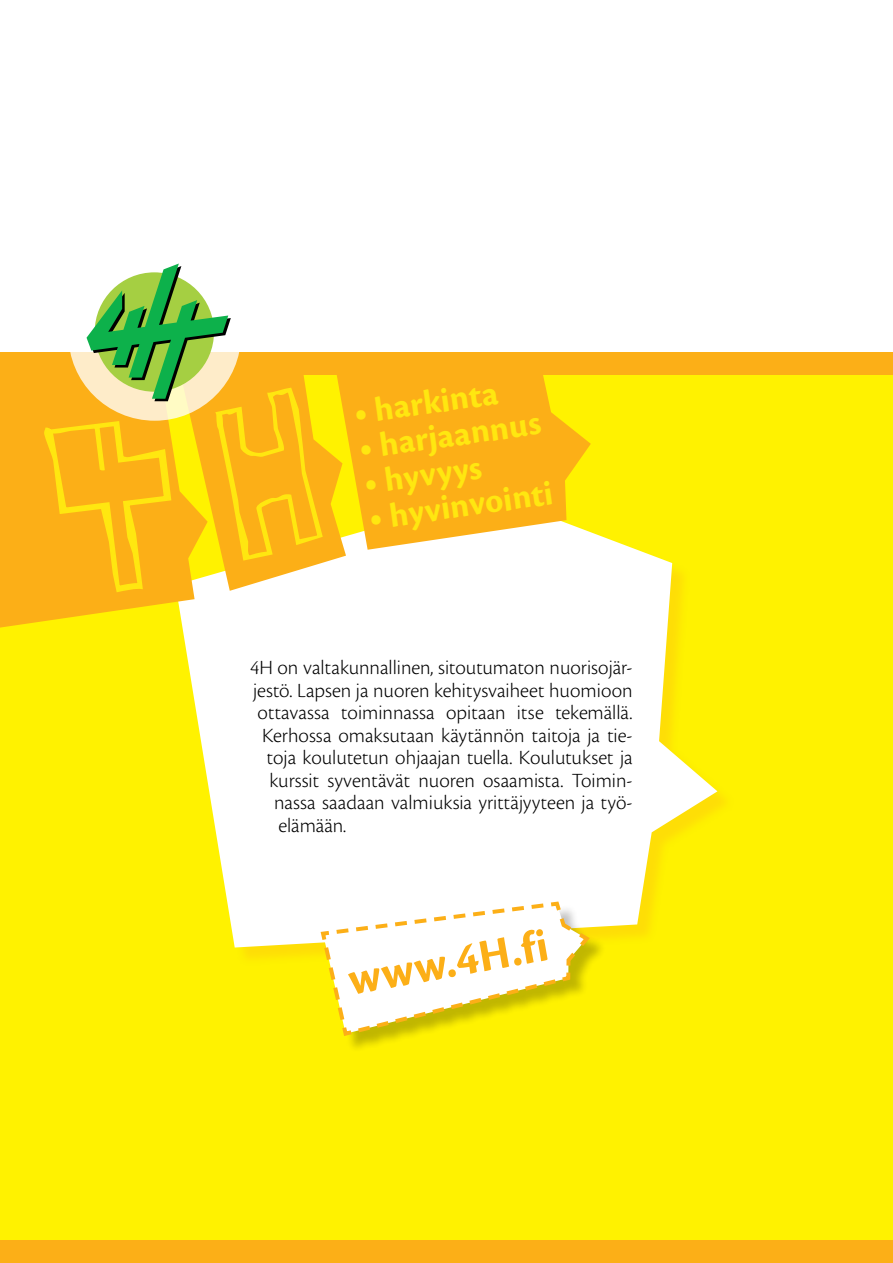
<style>
.page{position:relative;width:893px;height:1263px;background:#fff}
.page>*{position:absolute;margin:0;border:0;box-sizing:border-box;transform-origin:0 0}
.t1{font:700 47.4px "Cronos Pro";color:#fcaf17}
.t2{font:700 35.55px "Cronos Pro";color:#ffe710}
.t3{font:300 21px "Cronos Pro";color:#000}
</style>
<div class="page">
<div style="left:0;top:375px;width:893px;height:888px;background:#fff200"></div>
<div style="left:0;top:352px;width:893px;height:23px;background:#fcaf17"></div>
<svg style="left:182px;top:532px;width:535px;height:415px;background:#fefcd4"></svg>
<svg style="left:346px;top:375px;width:245px;height:175px;background:#fcbd29"></svg>
<div style="left:324px;top:904px;width:283px;height:150px;background:#000;opacity:.25"></div>
<svg style="left:318px;top:899px;width:275px;height:139px"></svg>
<div style="left:0;top:1240px;width:893px;height:23px;background:#fcaf17"></div>
<svg style="left:0;top:375px;width:208px;height:253px;background:#fcbc1e"></svg>
<svg style="left:44px;top:263px;width:302px;height:334px"></svg>
<h2 class="t2" style="left:352px;top:393px;width:147px;rotate:-8deg">• harkinta</h2>
<h2 class="t2" style="left:357px;top:428px;width:185px;rotate:-8deg">• harjaannus</h2>
<h2 class="t2" style="left:361px;top:463px;width:120px;rotate:-8deg">• hyvyys</h2>
<h2 class="t2" style="left:366px;top:498px;width:187px;rotate:-8deg">• hyvinvointi</h2>
<p class="t3" style="left:250px;top:656px;width:384px">4H on valtakunnallinen, sitoutumaton nuorisojär-</p>
<p class="t3" style="left:253px;top:678px;width:381px">jestö. Lapsen ja nuoren kehitysvaiheet huomioon</p>
<p class="t3" style="left:258px;top:701px;width:376px">ottavassa toiminnassa opitaan itse tekemällä.</p>
<p class="t3" style="left:262px;top:723px;width:372px">Kerhossa omaksutaan käytännön taitoja ja tie-</p>
<p class="t3" style="left:267px;top:746px;width:368px">toja koulutetun ohjaajan tuella. Koulutukset ja</p>
<p class="t3" style="left:270px;top:768px;width:364px">kurssit syventävät nuoren osaamista. Toimin-</p>
<p class="t3" style="left:274px;top:791px;width:360px">nassa saadaan valmiuksia yrittäjyyteen ja työ-</p>
<p class="t3" style="left:279px;top:813px;width:69px">elämään.</p>
<h1 class="t1" style="left:344px;top:953px;width:204px;rotate:-10deg">www.4H.fi</h1>
</div>
